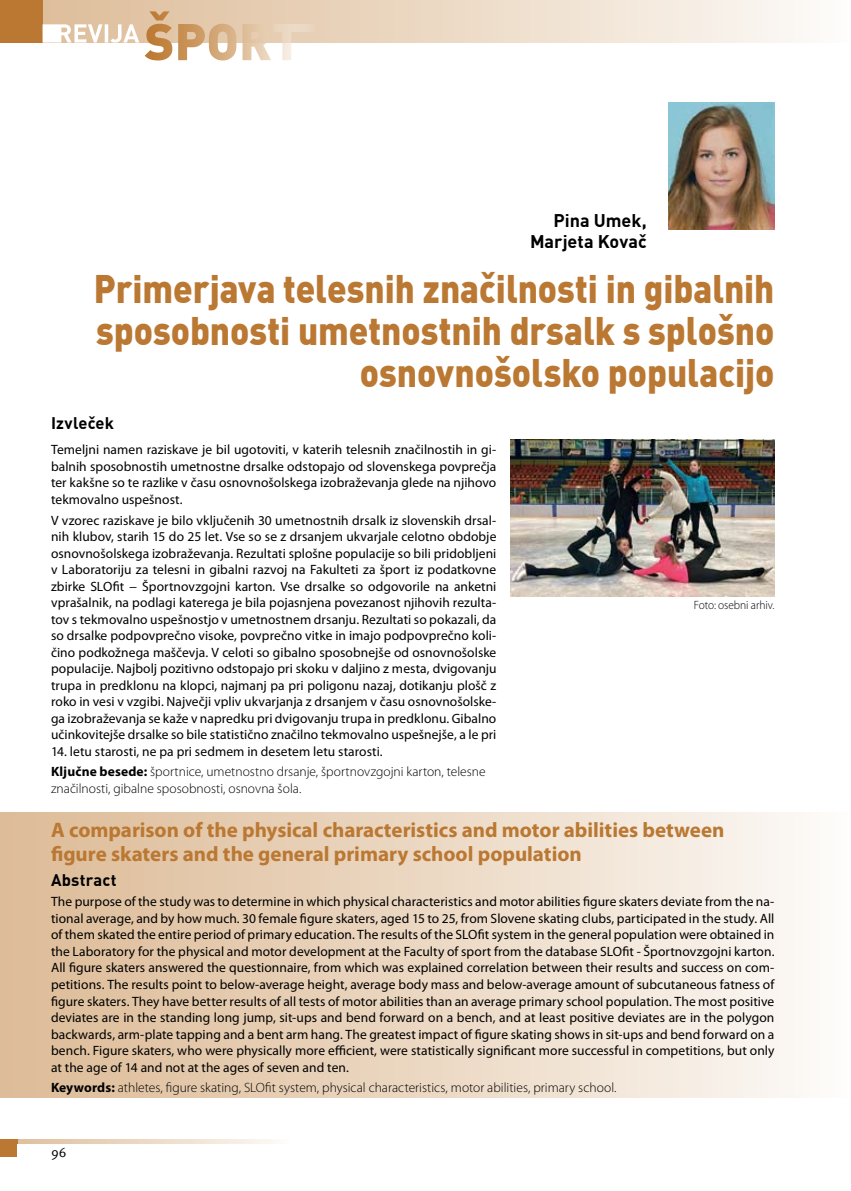
<style>
.page{position:relative;width:851px;height:1191px;background:#fff}
.page>*{position:absolute;margin:0;border:0;box-sizing:border-box;transform-origin:0 0}
.t1{font:900 39px/42px "DINCE";color:#ba7832;text-align:right;scale:.9 1}
.t2{font:700 21px/24px "Myriad Pro";color:#ba7832}
.t3{font:700 18px/21px "DINCE";color:#000;text-align:right}
.t4{font:700 16.5px "DINCE";letter-spacing:.01em;color:#000}
.t5{font:13.5px/16.5px "Myriad Pro";letter-spacing:.005em;color:#000;text-align:justify}
.t6{font:300 13.5px/20.7px "Myriad Pro";color:#000}
.t7{font:13.5px "Meta Pro";color:#000}
.t8{font:300 12px "Myriad Pro";letter-spacing:-.005em;color:#000;scale:.95 1}
.s1{font-weight:400}
.s2{font-weight:700}
</style>
<div class="page">
<div style="left:0;top:0;width:850px;height:43px;background:linear-gradient(to right,#dcb993,#fcfaf7)"></div>
<div style="left:0;top:0;width:43px;height:43px;background:#ba7832"></div>
<div style="left:0;top:1140px;width:289px;height:17px;background:linear-gradient(to right,#ddba95,#fcfaf7)"></div>
<svg style="left:145px;top:11px;width:170px;height:49px"></svg>
<svg style="left:43px;top:24px;width:96px;height:19px"></svg>
<div style="left:0;top:1140px;width:17px;height:17px;background:#ba7832"></div>
<div style="left:17px;top:1144px;width:272px;height:13px;background:#fff"></div>
<div style="left:0;top:812px;width:850px;height:285px;background:linear-gradient(to right,#dcb994,#fcfaf7)"></div>
<img style="left:668px;top:102px;width:106px;height:127px">
<img style="left:510px;top:439px;width:264px;height:158px">
<h3 class="t3" style="left:530px;top:209px;width:118px">Pina Umek,<br>Marjeta Kovač</h3>
<h1 class="t1" style="left:94px;top:266px;width:757px">Primerjava telesnih značilnosti in gibalnih sposobnosti umetnostnih drsalk s splošno osnovnošolsko populacijo</h1>
<p class="t4" style="left:51px;top:412px;width:64px">Izvleček</p>
<p class="t5" style="left:51px;top:441px;width:447px">Temeljni namen raziskave je bil ugotoviti, v katerih telesnih značilnostih in gi&shy;balnih sposobnostih umetnostne drsalke odstopajo od slovenskega povprečja ter kakšne so te razlike v času osnovnošolskega izobraževanja glede na njihovo tekmovalno uspešnost.</p>
<p class="t5" style="left:51px;top:511px;width:447px">V vzorec raziskave je bilo vključenih 30 umetnostnih drsalk iz slovenskih drsal&shy;nih klubov, starih 15 do 25 let. Vse so se z drsanjem ukvarjale celotno obdobje osnovnošolskega izobraževanja. Rezultati splošne populacije so bili pridobljeni v Laboratoriju za telesni in gibalni razvoj na Fakulteti za šport iz podatkovne zbirke SLOfit − Športnovzgojni karton. Vse drsalke so odgovorile na anketni vprašalnik, na podlagi katerega je bila pojasnjena povezanost njihovih rezulta&shy;tov s tekmovalno uspešnostjo v umetnostnem drsanju. Rezultati so pokazali, da so drsalke podpovprečno visoke, povprečno vitke in imajo podpovprečno koli&shy;čino podkožnega maščevja. V celoti so gibalno sposobnejše od osnovnošolske populacije. Najbolj pozitivno odstopajo pri skoku v daljino z mesta, dvigovanju trupa in predklonu na klopci, najmanj pa pri poligonu nazaj, dotikanju plošč z roko in vesi v vzgibi. Največji vpliv ukvarjanja z drsanjem v času osnovnošolske&shy;ga izobraževanja se kaže v napredku pri dvigovanju trupa in predklonu. Gibalno učinkovitejše drsalke so bile statistično značilno tekmovalno uspešnejše, a le pri</p>
<p class="t6" style="left:51px;top:741px;width:436px"><span class="s1">14. letu starosti, ne pa pri sedmem in desetem letu starosti.<br></span><span class="s2">Ključne besede:</span> športnice, umetnostno drsanje, športnovzgojni karton, telesne</p>
<p class="t6" style="left:51px;top:778px;width:252px">značilnosti, gibalne sposobnosti, osnovna šola.</p>
<p class="t8" style="left:693px;top:598px;width:86px">Foto: osebni arhiv.</p>
<h2 class="t2" style="left:51px;top:817px;width:675px">A comparison of the physical characteristics and motor abilities between figure skaters and the general primary school population</h2>
<p class="t4" style="left:51px;top:869px;width:67px">Abstract</p>
<p class="t5" style="left:51px;top:893px;width:724px">The purpose of the study was to determine in which physical characteristics and motor abilities figure skaters deviate from the na&shy;tional average, and by how much. 30 female figure skaters, aged 15 to 25, from Slovene skating clubs, participated in the study. All of them skated the entire period of primary education. The results of the SLOfit system in the general population were obtained in the Laboratory for the physical and motor development at the Faculty of sport from the database SLOfit - Športnovzgojni karton.<br>All figure skaters answered the questionnaire, from which was explained correlation between their results and success on com&shy;petitions. The results point to below-average height, average body mass and below-average amount of subcutaneous fatness of figure skaters. They have better results of all tests of motor abilities than an average primary school population. The most positive deviates are in the standing long jump, sit-ups and bend forward on a bench, and at least positive deviates are in the polygon backwards, arm-plate tapping and a bent arm hang. The greatest impact of figure skating shows in sit-ups and bend forward on a bench. Figure skaters, who were physically more efficient, were statistically significant more successful in competitions, but only at the age of 14 and not at the ages of seven and ten.</p>
<p class="t6" style="left:51px;top:1077px;width:567px"><span class="s2">Keywords:</span> athletes, figure skating, SLOfit system, physical characteristics, motor abilities, primary school.</p>
<p class="t7" style="left:51px;top:1144px;width:17px">96</p>
</div>
